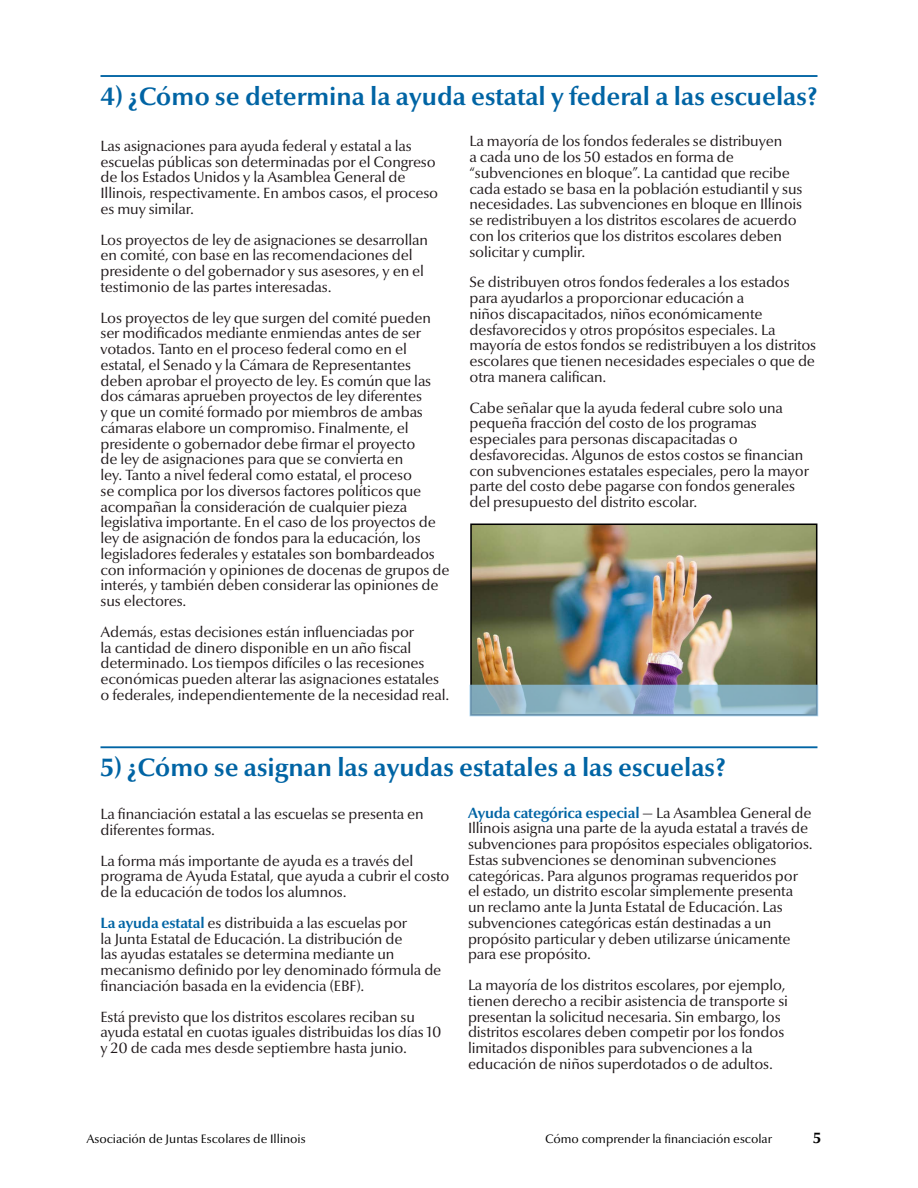
<style>
.page{position:relative;width:918px;height:1188px;background:#fff}
.page>*{position:absolute;margin:0;border:0;box-sizing:border-box;transform-origin:0 0}
.t1{font:700 25.5px "Optima Nova LT Pro";color:#0064a4}
.t2{font:700 15.15px "Optima Nova LT Pro";color:#000}
.t3{font:15px/15.8px "Optima Nova LT Pro";letter-spacing:-.01em;color:#1f181a}
.t4{font:12.3px "Optima Nova LT Pro";color:#000}
.s1{font-weight:700;color:#0064a4}
</style>
<div class="page">
<img style="left:473px;top:527px;width:341px;height:158px">
<div style="left:470px;top:524px;width:347px;height:192px;border:2px solid #000"></div>
<svg style="left:470px;top:685px;width:348px;height:31px"></svg>
<hr style="left:101px;top:75px;width:717px;height:2px;background:#0064a4">
<hr style="left:100px;top:746px;width:717px;height:2px;background:#0064a4">
<h1 class="t1" style="left:101px;top:81px;width:718px">4) ¿Cómo se determina la ayuda estatal y federal a las escuelas?</h1>
<p class="t3" style="left:101px;top:138px;width:339px">Las asignaciones para ayuda federal y estatal a las escuelas públicas son determinadas por el Congreso de los Estados Unidos y la Asamblea General de Illinois, respectivamente. En ambos casos, el proceso es muy similar.</p>
<p class="t3" style="left:101px;top:232px;width:329px">Los proyectos de ley de asignaciones se desarrollan en comité, con base en las recomendaciones del presidente o del gobernador y sus asesores, y en el testimonio de las partes interesadas.</p>
<p class="t3" style="left:101px;top:310px;width:351px">Los proyectos de ley que surgen del comité pueden ser modificados mediante enmiendas antes de ser votados. Tanto en el proceso federal como en el estatal, el Senado y la Cámara de Representantes deben aprobar el proyecto de ley. Es común que las dos cámaras aprueben proyectos de ley diferentes<br>y que un comité formado por miembros de ambas cámaras elabore un compromiso. Finalmente, el presidente o gobernador debe firmar el proyecto<br>de ley de asignaciones para que se convierta en<br>ley. Tanto a nivel federal como estatal, el proceso<br>se complica por los diversos factores políticos que acompañan la consideración de cualquier pieza legislativa importante. En el caso de los proyectos de ley de asignación de fondos para la educación, los legisladores federales y estatales son bombardeados con información y opiniones de docenas de grupos de interés, y también deben considerar las opiniones de sus electores.</p>
<p class="t3" style="left:101px;top:624px;width:350px">Además, estas decisiones están influenciadas por<br>la cantidad de dinero disponible en un año fiscal determinado. Los tiempos difíciles o las recesiones económicas pueden alterar las asignaciones estatales o federales, independientemente de la necesidad real.</p>
<p class="t3" style="left:470px;top:133px;width:334px">La mayoría de los fondos federales se distribuyen<br>a cada uno de los 50 estados en forma de “subvenciones en bloque”. La cantidad que recibe cada estado se basa en la población estudiantil y sus necesidades. Las subvenciones en bloque en Illinois se redistribuyen a los distritos escolares de acuerdo con los criterios que los distritos escolares deben solicitar y cumplir.</p>
<p class="t3" style="left:470px;top:274px;width:348px">Se distribuyen otros fondos federales a los estados para ayudarlos a proporcionar educación a<br>niños discapacitados, niños económicamente desfavorecidos y otros propósitos especiales. La mayoría de estos fondos se redistribuyen a los distritos escolares que tienen necesidades especiales o que de otra manera califican.</p>
<p class="t3" style="left:470px;top:400px;width:341px">Cabe señalar que la ayuda federal cubre solo una pequeña fracción del costo de los programas especiales para personas discapacitadas o desfavorecidas. Algunos de estos costos se financian con subvenciones estatales especiales, pero la mayor parte del costo debe pagarse con fondos generales del presupuesto del distrito escolar.</p>
<h1 class="t1" style="left:100px;top:752px;width:627px">5) ¿Cómo se asignan las ayudas estatales a las escuelas?</h1>
<p class="t3" style="left:101px;top:806px;width:325px">La financiación estatal a las escuelas se presenta en diferentes formas.</p>
<p class="t3" style="left:101px;top:853px;width:351px">La forma más importante de ayuda es a través del programa de Ayuda Estatal, que ayuda a cubrir el costo de la educación de todos los alumnos.</p>
<p class="t3" style="left:101px;top:915px;width:342px"><span class="s1">La ayuda estatal</span> es distribuida a las escuelas por<br>la Junta Estatal de Educación. La distribución de<br>las ayudas estatales se determina mediante un mecanismo definido por ley denominado fórmula de financiación basada en la evidencia (EBF).</p>
<p class="t3" style="left:101px;top:1009px;width:342px">Está previsto que los distritos escolares reciban su ayuda estatal en cuotas iguales distribuidas los días 10 y 20 de cada mes desde septiembre hasta junio.</p>
<p class="t3" style="left:468px;top:805px;width:346px"><span class="s1">Ayuda categórica especial</span> — La Asamblea General de Illinois asigna una parte de la ayuda estatal a través de subvenciones para propósitos especiales obligatorios.<br>Estas subvenciones se denominan subvenciones categóricas. Para algunos programas requeridos por el estado, un distrito escolar simplemente presenta un reclamo ante la Junta Estatal de Educación. Las subvenciones categóricas están destinadas a un propósito particular y deben utilizarse únicamente para ese propósito.</p>
<p class="t3" style="left:468px;top:977px;width:322px">La mayoría de los distritos escolares, por ejemplo, tienen derecho a recibir asistencia de transporte si presentan la solicitud necesaria. Sin embargo, los distritos escolares deben competir por los fondos limitados disponibles para subvenciones a la educación de niños superdotados o de adultos.</p>
<p class="t4" style="left:86px;top:1131px;width:221px">Asociación de Juntas Escolares de Illinois</p>
<p class="t4" style="left:545px;top:1131px;width:228px">Cómo comprender la financiación escolar</p>
<p class="t2" style="left:813px;top:1129px;width:10px">5</p>
</div>
